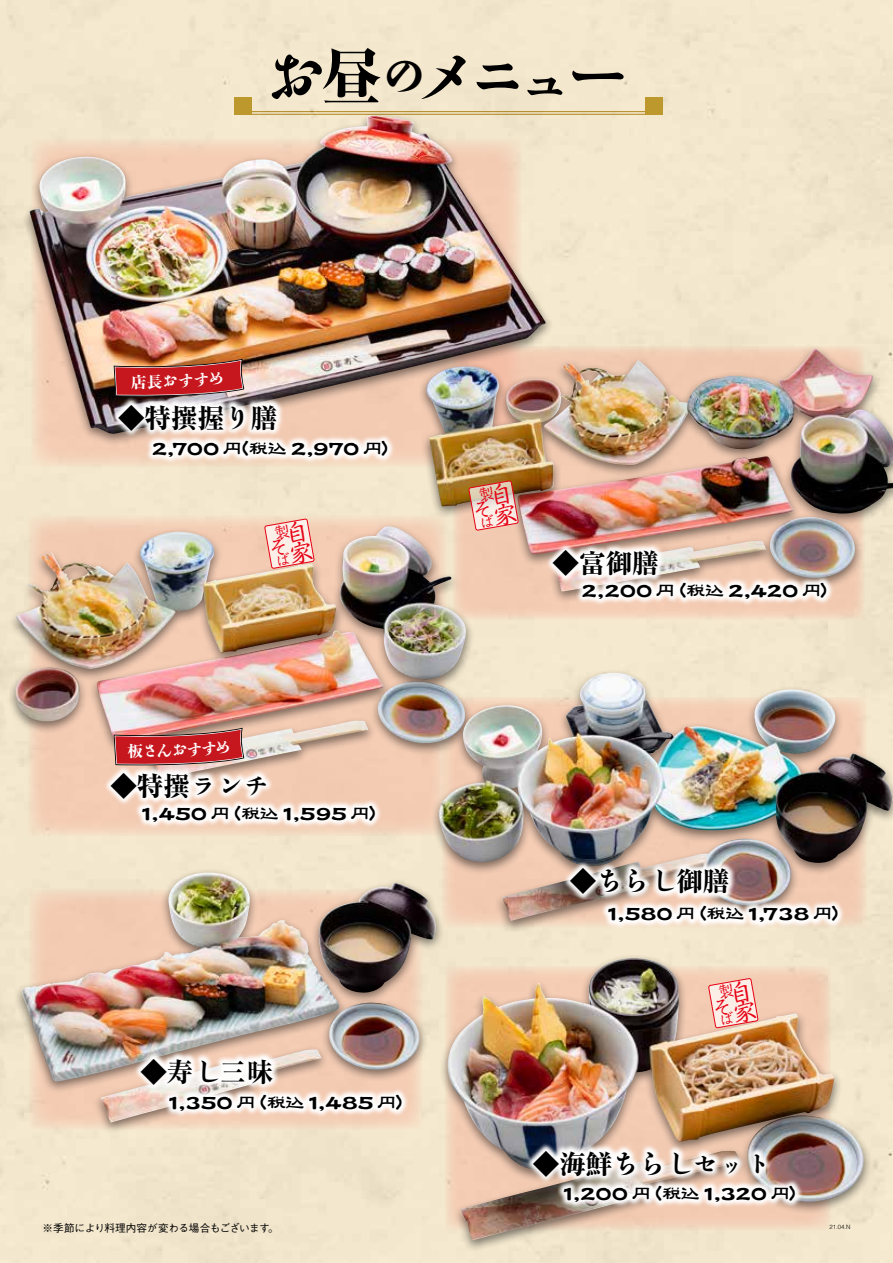
<style>
.page{position:relative;width:893px;height:1263px;background:#f3e7cd}
.page>*{position:absolute;margin:0;border:0;box-sizing:border-box;transform-origin:0 0}
.t1{font:800 67.95px "Shuuei 3 Std";color:#000}
.t2{font:800 26.55px "Ryumin Pro";color:#000}
.t3{font:800 26.55px "Shuuei 3 Std";color:#000}
.t4{font:22.95px "DFTF Lei Sho Std W5";letter-spacing:-.055em;color:#000}
.t5{font:800 15.9px "Ryumin Pro";color:#fff}
.t6{font:500 10.65px "Gothic BBB Pro";letter-spacing:-.04em;color:#000}
.t7{font:300 6px "Helvetica";color:#000}
.s1{font-size:62.1px}
.s2{font-family:"Ryumin Pro";font-size:62.1px}
.s3{font-size:48.6px}
.s4{font-family:"Shuuei 3 Std"}
.s5{font-size:18.75px}
.s6{font-family:"Ryumin Pro"}
</style>
<div class="page">
<hr style="left:234px;top:114px;width:429px;height:1px;background:#bd992d">
<hr style="left:234px;top:111px;width:429px;height:1px;background:#bd992d">
<div style="left:234px;top:97px;width:17px;height:17px;background:#bd992d"></div>
<div style="left:646px;top:97px;width:17px;height:17px;background:#bd992d"></div>
<div style="left:28px;top:516px;width:418px;height:320px;background:linear-gradient(to right,#f4d6bd,#f2d3ba)"></div>
<div style="left:453px;top:346px;width:412px;height:273px;background:linear-gradient(to right,#f4d1b8,#f3d1b8)"></div>
<div style="left:31px;top:139px;width:491px;height:328px;background:#f3d7be"></div>
<div style="left:10px;top:522px;width:465px;height:269px;background:#000;opacity:.5"></div>
<img style="left:41px;top:526px;width:426px;height:154px">
<div style="left:13px;top:868px;width:432px;height:267px;background:#000;opacity:.5"></div>
<img style="left:22px;top:882px;width:180px;height:200px">
<div style="left:430px;top:668px;width:463px;height:265px;background:#000;opacity:.5"></div>
<img style="left:438px;top:681px;width:454px;height:186px">
<div style="left:439px;top:953px;width:434px;height:300px;background:#000;opacity:.5"></div>
<img style="left:447px;top:961px;width:387px;height:210px">
<div style="left:21px;top:111px;width:533px;height:336px;background:#000;opacity:.5"></div>
<img style="left:29px;top:116px;width:517px;height:318px">
<div style="left:417px;top:344px;width:476px;height:261px;background:#000;opacity:.5"></div>
<img style="left:426px;top:350px;width:387px;height:77px">
<img style="left:563px;top:860px;width:173px;height:41px">
<svg style="left:526px;top:1142px;width:246px;height:42px"></svg>
<svg style="left:111px;top:397px;width:173px;height:41px;background:#e6e0dd"></svg>
<svg style="left:145px;top:434px;width:250px;height:29px"></svg>
<svg style="left:104px;top:765px;width:170px;height:41px"></svg>
<svg style="left:135px;top:799px;width:248px;height:31px"></svg>
<svg style="left:134px;top:1051px;width:146px;height:41px"></svg>
<svg style="left:162px;top:1087px;width:247px;height:31px"></svg>
<svg style="left:600px;top:899px;width:245px;height:31px"></svg>
<svg style="left:556px;top:1179px;width:247px;height:30px"></svg>
<svg style="left:546px;top:542px;width:119px;height:41px"></svg>
<svg style="left:575px;top:576px;width:259px;height:29px"></svg>
<img style="left:113px;top:358px;width:132px;height:44px">
<svg style="left:113px;top:727px;width:132px;height:44px;background:#c65151"></svg>
<svg style="left:264px;top:519px;width:51px;height:50px;background:#f6d7cd"></svg>
<svg style="left:708px;top:978px;width:50px;height:50px;background:#f7d7cd"></svg>
<svg style="left:468px;top:481px;width:51px;height:50px;background:#e2c0ae"></svg>
<p class="t5" style="left:131px;top:369px;width:18px">店</p>
<h1 class="t1" style="left:265px;top:28px;width:369px"><span class="s1">お</span><span class="s2">昼</span><span class="s3">の</span>メニュー</h1>
<p class="t2" style="left:118px;top:397px;width:161px">◆特撰握<span class="s4">り</span>膳</p>
<p class="t4" style="left:151px;top:436px;width:250px">2,700 <span class="s5">円（税込</span> 2,970 <span class="s5">円）</span></p>
<p class="t5" style="left:127px;top:739px;width:18px">板</p>
<p class="t2" style="left:110px;top:765px;width:161px">◆特撰<span class="s4">ランチ</span></p>
<p class="t4" style="left:138px;top:801px;width:250px">1,450 <span class="s5">円（税込</span>1,595 <span class="s5">円）</span></p>
<p class="t2" style="left:140px;top:1051px;width:134px">◆寿<span class="s4">し</span>三昧</p>
<p class="t4" style="left:165px;top:1090px;width:250px">1,350 <span class="s5">円（税込</span>1,485 <span class="s5">円）</span></p>
<p class="t6" style="left:43px;top:1220px;width:238px">※季節により料理内容が変わる場合もございます。</p>
<p class="t2" style="left:552px;top:542px;width:108px">◆富御膳</p>
<p class="t4" style="left:581px;top:578px;width:259px">2,200 <span class="s5">円（税込</span> 2,420 <span class="s5">円）</span></p>
<p class="t2" style="left:570px;top:861px;width:161px">◆<span class="s4">ちらし</span>御膳</p>
<p class="t4" style="left:604px;top:901px;width:247px">1,580 <span class="s5">円（税込</span>1,738 <span class="s5">円）</span></p>
<p class="t3" style="left:533px;top:1145px;width:241px"><span class="s6">◆海鮮</span>ちらしセット</p>
<p class="t4" style="left:559px;top:1181px;width:249px">1,200 <span class="s5">円（税込</span>1,320 <span class="s5">円）</span></p>
<p class="t7" style="left:830px;top:1222px;width:23px">21.04.N</p>
</div>
